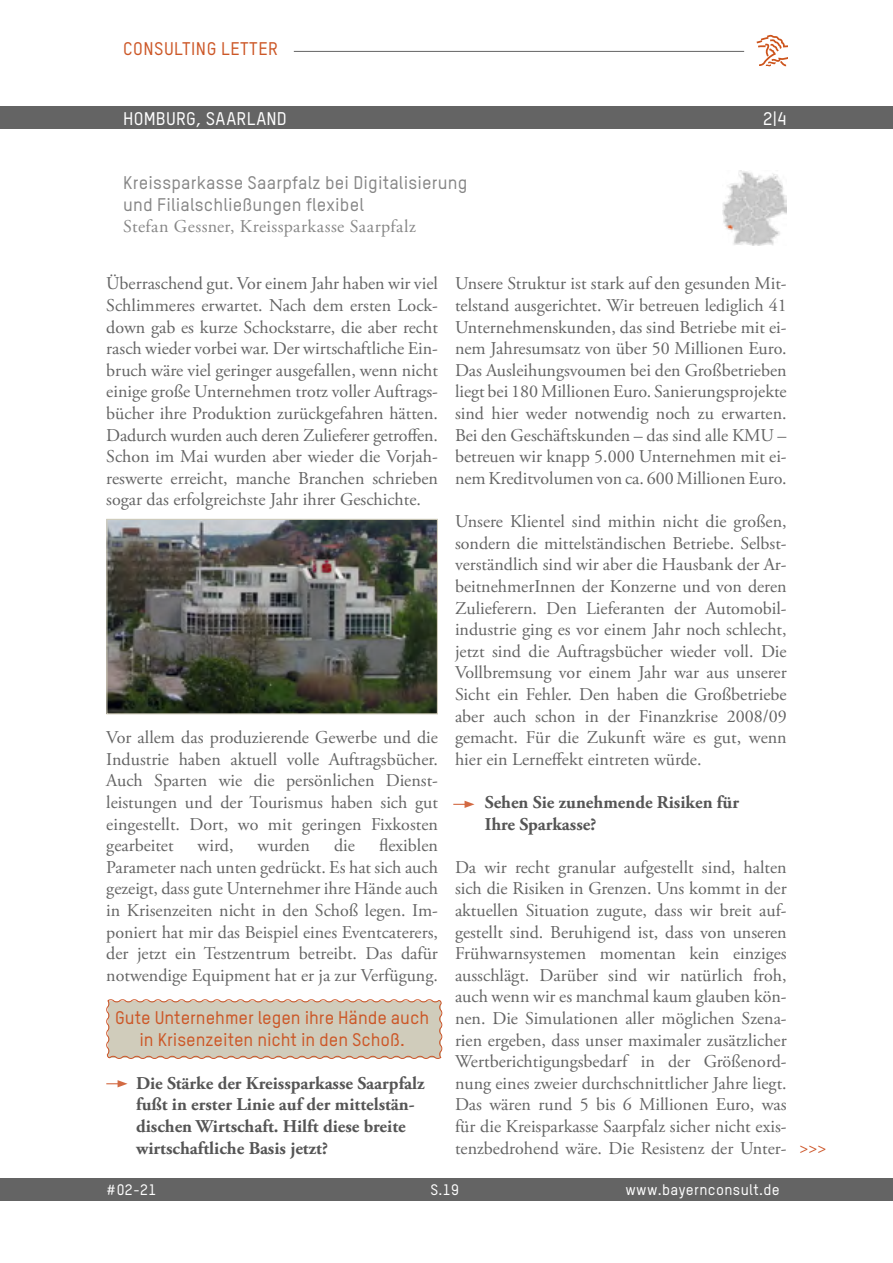
<style>
.page{position:relative;width:893px;height:1263px;background:#fff}
.page>*{position:absolute;margin:0;border:0;box-sizing:border-box;transform-origin:0 0}
.t1{font:18px/21.6px "Adobe Garamond Pro";color:#646464;text-align:justify}
.t2{font:700 18px/21.6px "Adobe Garamond Pro";color:#555}
.t3{font:500 18px/21.6px "TSTARPRO";letter-spacing:.01em;color:#878787}
.t4{font:500 18px/21.6px "TSTARPRO";color:#cc5727;text-align:center}
.t5{font:18px "Adobe Garamond Pro";letter-spacing:.025em;color:#878787}
.t6{font:500 18px "TSTARPRO";letter-spacing:.01em;color:#fff}
.t7{font:500 18px "TSTARPRO";letter-spacing:.025em;color:#cc5727}
.t8{font:18px "Adobe Garamond Pro";color:#cc5427}
.t9{font:500 15px "TSTARPRO";letter-spacing:.025em;color:#fff}
</style>
<div class="page">
<svg style="left:106px;top:999px;width:337px;height:60px;background:#d1c9b7"></svg>
<img style="left:108px;top:521px;width:328px;height:191px">
<div style="left:106px;top:519px;width:332px;height:195px;border:1px solid #d0ccbb"></div>
<svg style="left:106px;top:1080px;width:22px;height:7px"></svg>
<svg style="left:453px;top:801px;width:22px;height:7px"></svg>
<div style="left:0;top:106px;width:893px;height:23px;background:#646464"></div>
<svg style="left:757px;top:35px;width:30px;height:32px"></svg>
<hr style="left:294px;top:51px;width:450px;height:1px;background:#646464">
<div style="left:0;top:1178px;width:893px;height:23px;background:#646464"></div>
<img style="left:723px;top:170px;width:64px;height:76px">
<p class="t7" style="left:123px;top:38px;width:156px">consulting letter</p>
<p class="t6" style="left:123px;top:108px;width:165px">Homburg, Saarland</p>
<p class="t6" style="left:763px;top:108px;width:25px">2|4</p>
<p class="t3" style="left:123px;top:172px;width:346px">Kreissparkasse Saarpfalz bei Digitalisierung und Filialschließungen flexibel</p>
<p class="t5" style="left:123px;top:216px;width:294px">Stefan Gessner, Kreissparkasse Saarpfalz</p>
<p class="t1" style="left:106px;top:274px;width:333px">Überraschend gut. Vor einem Jahr haben wir viel Schlimmeres erwartet. Nach dem ersten Lock&shy;down gab es kurze Schockstarre, die aber recht rasch wieder vorbei war. Der wirtschaftliche Ein&shy;bruch wäre viel geringer ausgefallen, wenn nicht einige große Unternehmen trotz voller Auftrags&shy;bücher ihre Produktion zurückgefahren hätten.<br>Dadurch wurden auch deren Zulieferer getroffen.<br>Schon im Mai wurden aber wieder die Vorjah&shy;reswerte erreicht, manche Branchen schrieben sogar das erfolgreichste Jahr ihrer Geschichte.</p>
<p class="t1" style="left:106px;top:727px;width:333px">Vor allem das produzierende Gewerbe und die Industrie haben aktuell volle Auftragsbücher.<br>Auch Sparten wie die persönlichen Dienst&shy;leistungen und der Tourismus haben sich gut eingestellt. Dort, wo mit geringen Fixkosten gearbeitet</p>
<p class="t1" style="left:106px;top:835px;width:333px;text-indent:273px">flexiblen Parameter nach unten gedrückt. Es hat sich auch gezeigt, dass gute Unternehmer ihre Hände auch in Krisenzeiten nicht in den Schoß legen. Im&shy;poniert hat mir das Beispiel eines Eventcaterers, der jetzt ein Testzentrum betreibt. Das dafür notwendige Equipment hat er ja zur Verfügung.</p>
<p class="t4" style="left:115px;top:1006px;width:315px">Gute Unternehmer legen ihre Hände auch in Krisenzeiten nicht in den Schoß.</p>
<p class="t2" style="left:136px;top:1072px;width:290px">Die Stärke der Kreissparkasse Saarpfalz fußt in erster Linie auf der mittelstän&shy;dischen Wirtschaft. Hilft diese breite wirtschaftliche Basis jetzt?</p>
<p class="t1" style="left:198px;top:835px;width:37px">wird,</p>
<p class="t1" style="left:258px;top:835px;width:54px">wurden</p>
<p class="t1" style="left:334px;top:835px;width:22px">die</p>
<p class="t1" style="left:455px;top:274px;width:333px">Unsere Struktur ist stark auf den gesunden Mit&shy;telstand ausgerichtet. Wir betreuen lediglich 41<br>Unternehmenskunden, das sind Betriebe mit ei&shy;nem Jahresumsatz von über 50 Millionen Euro.<br>Das Ausleihungsvoumen bei den Großbetrieben liegt bei 180 Millionen Euro. Sanierungsprojekte sind hier weder notwendig noch zu erwarten.<br>Bei den Geschäftskunden – das sind alle KMU – betreuen wir knapp 5.000 Unternehmen mit ei&shy;nem Kreditvolumen von ca. 600 Millionen Euro.</p>
<p class="t1" style="left:455px;top:511px;width:333px">Unsere Klientel sind mithin nicht die großen, sondern die mittelständischen Betriebe. Selbst&shy;verständlich sind wir aber die Hausbank der Ar&shy;beitnehmerInnen der Konzerne und von deren Zulieferern. Den Lieferanten der Automobil&shy;industrie ging es vor einem Jahr noch schlecht, jetzt sind die Auftragsbücher wieder voll. Die Vollbremsung vor einem Jahr war aus unserer Sicht ein Fehler. Den haben die Großbetriebe aber auch schon in der Finanzkrise 2008/09 gemacht. Für die Zukunft wäre es gut, wenn hier ein Lerneffekt eintreten würde.</p>
<p class="t2" style="left:485px;top:792px;width:256px">Sehen Sie zunehmende Risiken für<br>Ihre Sparkasse?</p>
<p class="t1" style="left:455px;top:857px;width:333px">Da wir recht granular aufgestellt sind, halten sich die Risiken in Grenzen. Uns kommt in der aktuellen Situation zugute, dass wir breit auf&shy;gestellt sind. Beruhigend ist, dass von unseren Frühwarnsystemen momentan kein einziges ausschlägt. Darüber sind wir natürlich froh, auch wenn wir es manchmal kaum glauben kön&shy;nen. Die Simulationen aller möglichen Szena&shy;rien ergeben, dass unser maximaler zusätzlicher Wertberichtigungsbedarf in der Größenord&shy;nung eines zweier durchschnittlicher Jahre liegt.<br>Das wären rund 5 bis 6 Millionen Euro, was für die Kreisparkasse Saarpfalz sicher nicht exis&shy;tenzbedrohend wäre. Die Resistenz der Unter-</p>
<p class="t9" style="left:106px;top:1180px;width:52px">#02-21</p>
<p class="t9" style="left:430px;top:1180px;width:30px">S.19</p>
<p class="t9" style="left:625px;top:1180px;width:156px">www.bayernconsult.de</p>
<p class="t8" style="left:799px;top:1136px;width:28px">&gt;&gt;&gt;</p>
</div>
